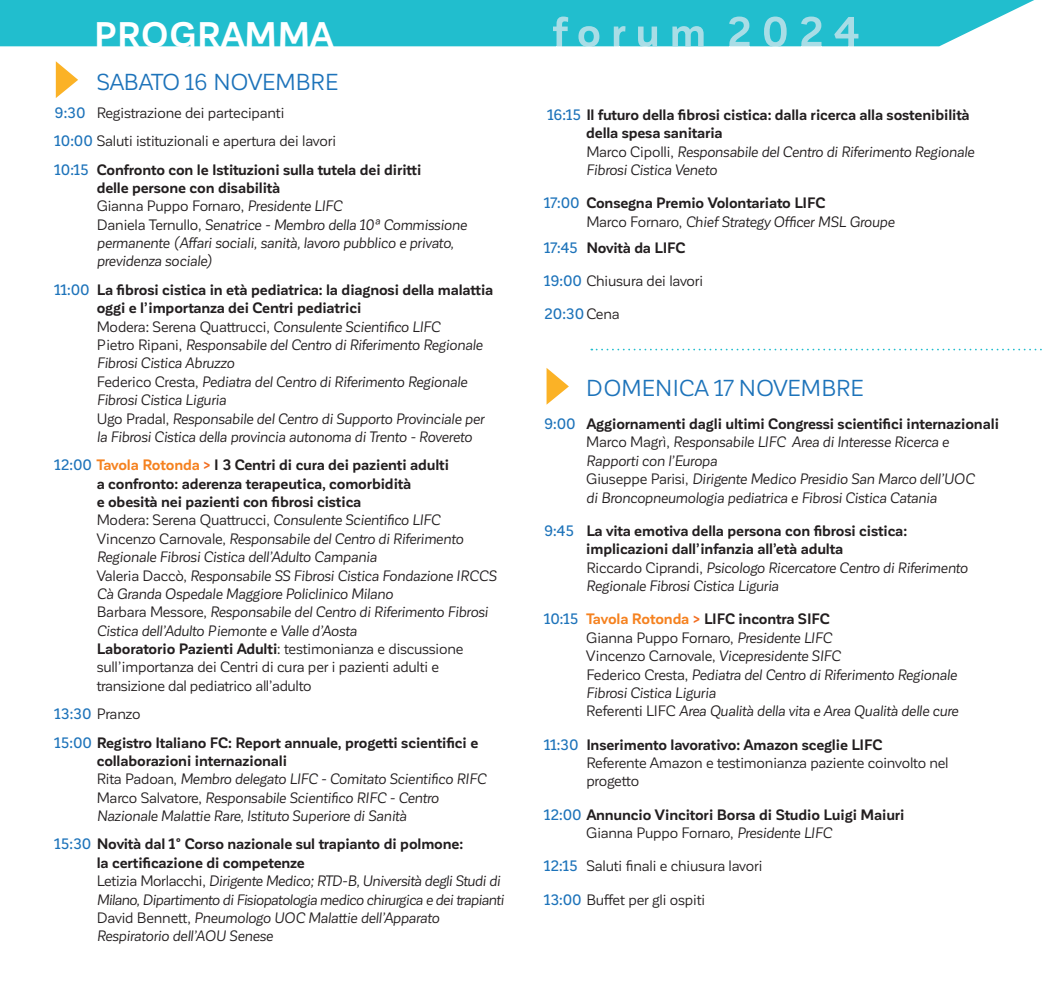
<style>
.page{position:relative;width:1042px;height:993px;background:#fff}
.page>*{position:absolute;margin:0;border:0;box-sizing:border-box;transform-origin:0 0}
.t1{font:700 35px "Corporative Sans";letter-spacing:.015em;color:#fff}
.t2{font:22.75px "Corporative Sans";letter-spacing:.01em;color:#1d73ba}
.t3{font:italic 14.88px/18.4px "Corporative Sans";letter-spacing:-.01em;color:#231f20}
.t4{font:700 14.88px/18.4px "Corporative Sans";letter-spacing:-.01em;color:#231f20}
.t5{font:14.88px/28.3px "Corporative Sans";letter-spacing:-.01em;color:#231f20}
.t6{font:500 14.88px "Corporative Sans";color:#1d73ba}
.s1{font-weight:500;color:#1d73ba}
.s2{font-weight:700}
.s3{font-weight:700;font-style:normal}
.s4{font-style:normal}
.s5{font-weight:500;font-style:normal;color:#1d73ba}
.s6{font-weight:700;font-style:normal;color:#f58220}
.s7{font-weight:700;font-style:normal;color:#f26e22}
.s8{font-weight:400}
.s9{font-weight:400;font-style:italic}
.s10{font-weight:400;color:#231f20}
</style>
<div class="page">
<svg style="left:56px;top:61px;width:22px;height:37px"></svg>
<div style="left:0;top:0;width:1034px;height:46px;background:#21bece"></div>
<svg style="left:591px;top:348px;width:451px;height:2px"></svg>
<svg style="left:546px;top:368px;width:23px;height:36px"></svg>
<svg style="left:553px;top:17px;width:15px;height:30px"></svg>
<svg style="left:578px;top:26px;width:21px;height:21px"></svg>
<svg style="left:614px;top:26px;width:11px;height:21px"></svg>
<svg style="left:638px;top:27px;width:19px;height:20px"></svg>
<svg style="left:672px;top:26px;width:31px;height:21px"></svg>
<svg style="left:729px;top:17px;width:20px;height:30px"></svg>
<svg style="left:764px;top:17px;width:22px;height:30px"></svg>
<svg style="left:801px;top:17px;width:20px;height:30px"></svg>
<svg style="left:834px;top:17px;width:24px;height:30px"></svg>
<h1 class="t1" style="left:94px;top:16px;width:241px">PROGRAMMA</h1>
<h2 class="t2" style="left:97px;top:70px;width:243px">SABATO 16 NOVEMBRE</h2>
<p class="t5" style="left:55px;top:99px;width:368px"><span class="s1">9:30</span> Registrazione dei partecipanti<br><span class="s1">10:00</span> Saluti istituzionali e apertura dei lavori<br><span class="s1">10:15</span> <span class="s2">Confronto con le Istituzioni sulla tutela dei diritti</span></p>
<p class="t3" style="left:97px;top:179px;width:372px"><span class="s3">delle persone con disabilità<br></span><span class="s4">Gianna Puppo Fornaro,</span> Presidente LIFC<br><span class="s4">Daniela Ternullo,</span> Senatrice - Membro della 10ª Commissione permanente (Affari sociali, sanità, lavoro pubblico e privato, previdenza sociale)</p>
<p class="t3" style="left:97px;top:280px;width:398px;text-indent:-42px"><span class="s5">11:00</span> <span class="s3">La fibrosi cistica in età pediatrica: la diagnosi della malattia oggi e l’importanza dei Centri pediatrici<br></span><span class="s4">Modera: Serena Quattrucci,</span> Consulente Scientifico LIFC<br><span class="s4">Pietro Ripani,</span> Responsabile del Centro di Riferimento Regionale Fibrosi Cistica Abruzzo<br><span class="s4">Federico Cresta,</span> Pediatra del Centro di Riferimento Regionale Fibrosi Cistica Liguria<br><span class="s4">Ugo Pradal,</span> Responsabile del Centro di Supporto Provinciale per la Fibrosi Cistica della provincia autonoma di Trento - Rovereto</p>
<p class="t3" style="left:97px;top:456px;width:401px;text-indent:-42px"><span class="s5">12:00</span> <span class="s6">Tavola Rotonda</span> <span class="s7">&gt;</span> <span class="s3">I 3 Centri di cura dei pazienti adulti<br>a confronto: aderenza terapeutica, comorbidità<br>e obesità nei pazienti con fibrosi cistica<br></span><span class="s4">Modera: Serena Quattrucci,</span> Consulente Scientifico LIFC <span class="s4">Vincenzo Carnovale,</span> Responsabile del Centro di Riferimento Regionale Fibrosi Cistica dell’Adulto Campania<br><span class="s4">Valeria Daccò,</span> Responsabile SS Fibrosi Cistica Fondazione IRCCS Cà Granda Ospedale Maggiore Policlinico Milano<br><span class="s4">Barbara Messore,</span> Responsabile del Centro di Riferimento Fibrosi Cistica dell’Adulto Piemonte e Valle d’Aosta<br><span class="s3">Laboratorio Pazienti Adulti</span><span class="s4">: testimonianza e discussione sull’importanza dei Centri di cura per i pazienti adulti e transizione dal pediatrico all’adulto</span></p>
<p class="t4" style="left:55px;top:699px;width:425px;line-height:28.3px"><span class="s1">13:30</span> <span class="s8">Pranzo<br></span><span class="s1">15:00</span> Registro Italiano FC: Report annuale, progetti scientifici e</p>
<p class="t3" style="left:97px;top:751px;width:391px"><span class="s3">collaborazioni internazionali<br></span><span class="s4">Rita Padoan,</span> Membro delegato LIFC - Comitato Scientifico RIFC <span class="s4">Marco Salvatore,</span> Responsabile Scientifico RIFC - Centro Nazionale Malattie Rare, Istituto Superiore di Sanità</p>
<p class="t3" style="left:97px;top:834px;width:409px;text-indent:-42px"><span class="s5">15:30</span> <span class="s3">Novità dal 1° Corso nazionale sul trapianto di polmone:<br>la certificazione di competenze<br></span><span class="s4">Letizia Morlacchi,</span> Dirigente Medico; RTD-B, Università degli Studi di Milano, Dipartimento di Fisiopatologia medico chirurgica e dei trapianti <span class="s4">David Bennett,</span> Pneumologo UOC Malattie dell’Apparato Respiratorio dell’AOU Senese</p>
<p class="t4" style="left:586px;top:106px;width:389px;text-indent:-39px"><span class="s1">16:15</span> Il futuro della fibrosi cistica: dalla ricerca alla sostenibilità della spesa sanitaria<br><span class="s8">Marco Cipolli,</span> <span class="s9">Responsabile del Centro di Riferimento Regionale Fibrosi Cistica Veneto</span></p>
<p class="t4" style="left:586px;top:194px;width:310px;text-indent:-42px"><span class="s1">17:00</span> Consegna Premio Volontariato LIFC<br><span class="s8">Marco Fornaro,</span> <span class="s9">Chief Strategy Officer MSL Groupe</span></p>
<p class="t4" style="left:544px;top:238px;width:143px"><span class="s1">17:45</span> Novità da LIFC</p>
<p class="t5" style="left:544px;top:266px;width:160px"><span class="s1">19:00</span> Chiusura dei lavori</p>
<p class="t6" style="left:544px;top:306px;width:77px">20:30<span class="s10">Cena</span></p>
<h2 class="t2" style="left:586px;top:375px;width:279px">DOMENICA 17 NOVEMBRE</h2>
<p class="t3" style="left:586px;top:414px;width:414px;text-indent:-42px"><span class="s5">9:00</span> <span class="s3">Aggiornamenti dagli ultimi Congressi scientifici internazionali </span><span class="s4">Marco Magrì,</span> Responsabile LIFC Area di Interesse Ricerca e Rapporti con l’Europa<br><span class="s4">Giuseppe Parisi,</span> Dirigente Medico Presidio San Marco dell’UOC<br>di Broncopneumologia pediatrica e Fibrosi Cistica Catania</p>
<p class="t4" style="left:586px;top:521px;width:383px;text-indent:-42px"><span class="s1">9:45</span> La vita emotiva della persona con fibrosi cistica: implicazioni dall’infanzia all’età adulta<br><span class="s8">Riccardo Ciprandi,</span> <span class="s9">Psicologo Ricercatore Centro di Riferimento Regionale Fibrosi Cistica Liguria</span></p>
<p class="t3" style="left:586px;top:610px;width:374px;text-indent:-42px"><span class="s5">10:15</span> <span class="s6">Tavola Rotonda</span> <span class="s7">&gt;</span> <span class="s3">LIFC incontra SIFC<br></span><span class="s4">Gianna Puppo Fornaro,</span> Presidente LIFC<br><span class="s4">Vincenzo Carnovale,</span> Vicepresidente SIFC<br><span class="s4">Federico Cresta,</span> Pediatra del Centro di Riferimento Regionale Fibrosi Cistica Liguria<br><span class="s4">Referenti LIFC</span> Area Qualità della vita e Area Qualità delle cure</p>
<p class="t5" style="left:586px;top:735px;width:364px;line-height:18.4px;text-indent:-42px"><span class="s1">11:30</span> <span class="s2">Inserimento lavorativo: Amazon sceglie LIFC<br></span>Referente Amazon e testimonianza paziente coinvolto nel progetto</p>
<p class="t4" style="left:586px;top:805px;width:320px;text-indent:-42px"><span class="s1">12:00</span> Annuncio Vincitori Borsa di Studio Luigi Maiuri<br><span class="s8">Gianna Puppo Fornaro,</span> <span class="s9">Presidente LIFC</span></p>
<p class="t5" style="left:544px;top:851px;width:220px"><span class="s1">12:15</span> Saluti finali e chiusura lavori</p>
<p class="t5" style="left:544px;top:885px;width:162px"><span class="s1">13:00</span> Buffet per gli ospiti</p>
</div>
